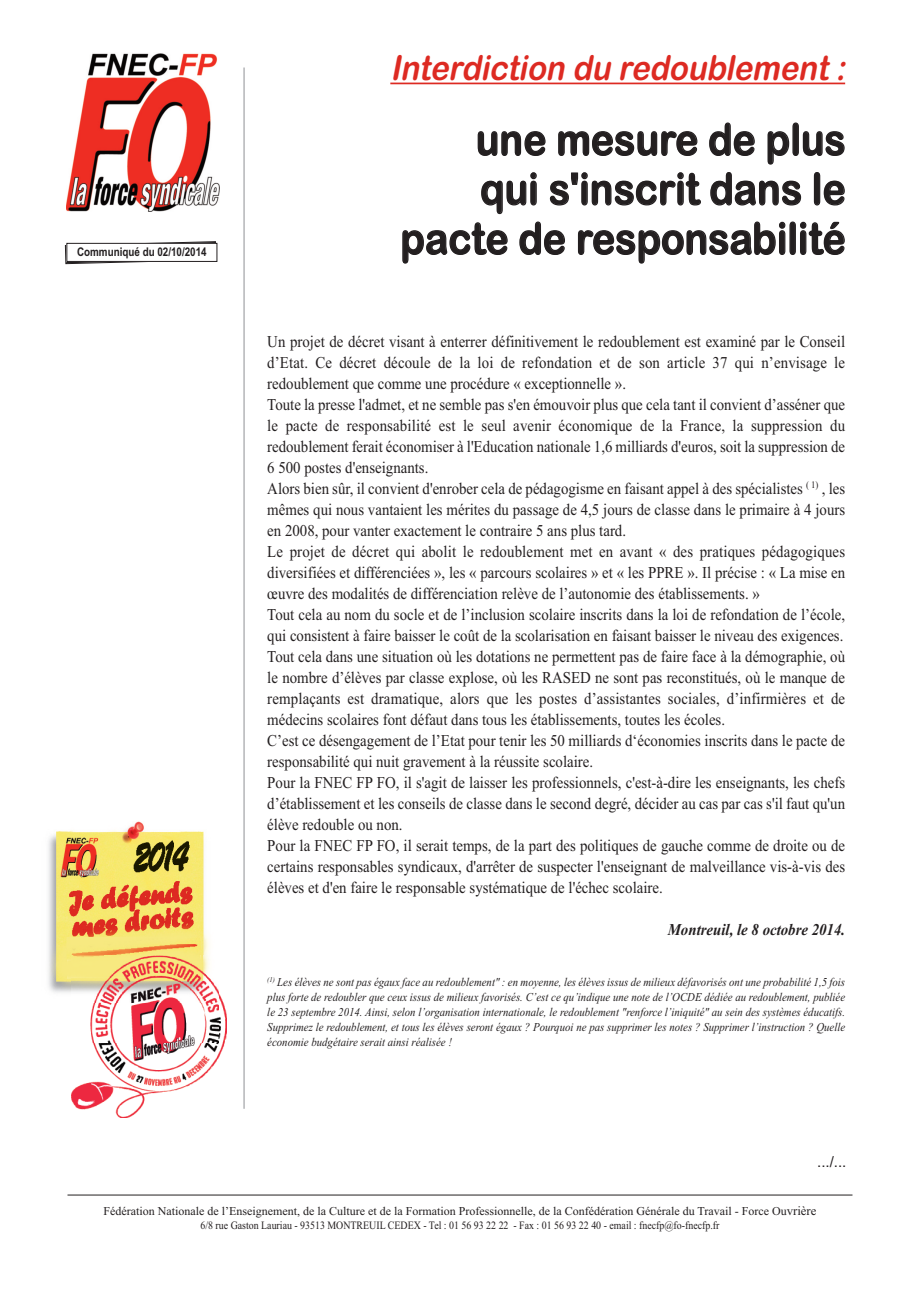
<style>
.page{position:relative;width:920px;height:1290px;background:#fff}
.page>*{position:absolute;margin:0;border:0;box-sizing:border-box;transform-origin:0 0}
.t1{font:43.5px/49.5px "Arial Rounded MT Bold";color:#231f20;text-align:right;scale:.9 1}
.t2{font:italic 34.5px "Arial Rounded MT Bold";color:#dd2a22;scale:.9 1}
.t3{font:16.5px/21px "Times New Roman";color:#231f20;scale:.9 1}
.t4{font:italic 700 16.5px "Times New Roman";color:#231f20;scale:.9 1}
.t5{font:15px "Arial";color:#231f20}
.t6{font:italic 12px/15px "Times New Roman";color:#231f20;text-align:justify;scale:.9 1}
.t7{font:12px "Times New Roman";color:#231f20}
.t8{font:700 12px "Arial Narrow";color:#231f20}
.t9{font:11.25px "Times New Roman";color:#231f20;scale:.88 1}
.s1{font-size:12.75px}
</style>
<div class="page">
<hr style="left:68px;top:1195px;width:784px;height:1px;background:#231f20">
<svg style="left:65px;top:241px;width:152px;height:23px"></svg>
<div style="left:67px;top:243px;width:150px;height:18px;background:#fff"></div>
<div style="left:66px;top:243px;width:151px;height:19px;border:1px solid #231f20"></div>
<hr style="left:243px;top:67px;width:2px;height:1042px;background:#b4b5b8">
<img style="left:67px;top:53px;width:153px;height:159px">
<img style="left:48px;top:821px;width:161px;height:172px">
<img style="left:72px;top:956px;width:155px;height:161px">
<hr style="left:390px;top:83px;width:455px;height:1px;background:#dd2a22">
<p class="t8" style="left:77px;top:244px;width:131px">Communiqué du 02/10/2014</p>
<h2 class="t2" style="left:390px;top:48px;width:515px">Interdiction du redoublement :</h2>
<h1 class="t1" style="left:400px;top:115px;width:497px">une mesure de plus<br>qui s'inscrit dans le pacte de responsabilité</h1>
<p class="t3" style="left:267px;top:331px;width:643px">Un projet de décret visant à enterrer définitivement le redoublement est examiné par le Conseil d’Etat. Ce décret découle de la loi de refondation et de son article 37 qui n’envisage le redoublement que comme une procédure « exceptionnelle ».<br>Toute la presse l'admet, et ne semble pas s'en émouvoir plus que cela tant il convient d’asséner que le pacte de responsabilité est le seul avenir économique de la France, la suppression du redoublement ferait économiser à l'Education nationale 1,6 milliards d'euros, soit la suppression de 6 500 postes d'enseignants.<br>Alors bien sûr, il convient d'enrober cela de pédagogisme en faisant appel à des spécialistes <sup>(</sup> <sup>1)</sup> , les mêmes qui nous vantaient les mérites du passage de 4,5 jours de classe dans le primaire à 4 jours en 2008, pour vanter exactement le contraire 5 ans plus tard.<br>Le projet de décret qui abolit le redoublement met en avant « des pratiques pédagogiques diversifiées et différenciées », les « parcours scolaires » et « les PPRE ». Il précise : « La mise en œuvre des modalités de différenciation relève de l’autonomie des établissements. »<br>Tout cela au nom du socle et de l’inclusion scolaire inscrits dans la loi de refondation de l’école, qui consistent à faire baisser le coût de la scolarisation en faisant baisser le niveau des exigences.<br>Tout cela dans une situation où les dotations ne permettent pas de faire face à la démographie, où le nombre d’élèves par classe explose, où les RASED ne sont pas reconstitués, où le manque de remplaçants est dramatique, alors que les postes d’assistantes sociales, d’infirmières et de médecins scolaires font défaut dans tous les établissements, toutes les écoles.<br>C’est ce désengagement de l’Etat pour tenir les 50 milliards d‘économies inscrits dans le pacte de responsabilité qui nuit gravement à la réussite scolaire.<br>Pour la FNEC FP FO, il s'agit de laisser les professionnels, c'est-à-dire les enseignants, les chefs d’établissement et les conseils de classe dans le second degré, décider au cas par cas s'il faut qu'un élève redouble ou non.<br>Pour la FNEC FP FO, il serait temps, de la part des politiques de gauche comme de droite ou de certains responsables syndicaux, d'arrêter de suspecter l'enseignant de malveillance vis-à-vis des élèves et d'en faire le responsable systématique de l'échec scolaire.</p>
<p class="t4" style="left:668px;top:919px;width:199px">Montreuil, le 8 octobre 2014.</p>
<p class="t6" style="left:267px;top:974px;width:643px"><sup>(1)</sup> Les élèves ne sont pas égaux face au redoublement" : en moyenne, les élèves issus de milieux défavorisés ont une probabilité 1,5 fois plus forte de redoubler que ceux issus de milieux favorisés. C’est ce qu’indique une note de l’OCDE dédiée au redoublement, publiée le 23 septembre 2014. Ainsi, selon l’organisation internationale, le redoublement "renforce l’iniquité" au sein des systèmes éducatifs.<br>Supprimez le redoublement, et tous les élèves seront égaux ? Pourquoi ne pas supprimer les notes ? Supprimer l’instruction ? Quelle économie budgétaire serait ainsi réalisée !</p>
<p class="t5" style="left:817px;top:1152px;width:31px">.../...</p>
<p class="t7" style="left:104px;top:1204px;width:714px">Fédération Nationale de l’Enseignement, de la Culture et de la Formation Professionnelle, de la Confédération Générale du Travail - Force Ou<span class="s1">vrière</span></p>
<p class="t9" style="left:200px;top:1218px;width:591px">6/8 rue Gaston Lauriau - 93513 MONTREUIL CEDEX - Tel : 01 56 93 22 22 - Fax : 01 56 93 22 40 - email : fnecfp@fo-fnecfp.fr</p>
</div>
